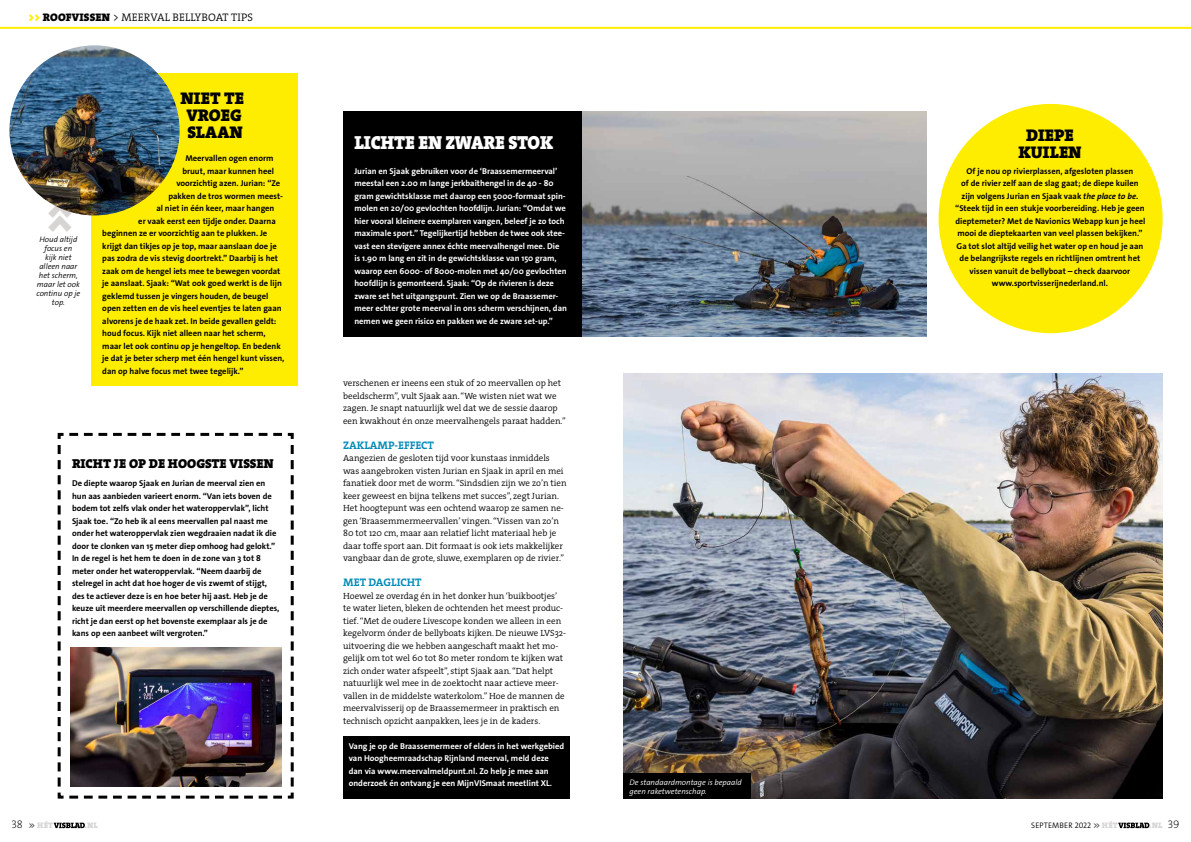
<style>
.page{position:relative;width:1191px;height:842px;background:#fff}
.page>*{position:absolute;margin:0;border:0;box-sizing:border-box;transform-origin:0 0}
.t1{font:37.5px "The Serif HP9 Blk";color:#d8d4d3}
.t2{font:19px "The Serif HP9 Blk";letter-spacing:-.01em;color:#fff;scale:.94 1}
.t3{font:17px/17px "The Serif HP9 Blk";color:#000;text-align:center}
.t4{font:13px "The Serif HP9 Blk";color:#000}
.t5{font:11px "The Serif HP4 Se Lig";letter-spacing:.015em;color:#000}
.t6{font:11px "The Serif HP7 Bld";color:#008ab7}
.t7{font:9px/12.5px "The Serif HP4 Se Lig";color:#000}
.t8{font:700 8.5px/12.5px "The Sans Os F";color:#000;text-align:center}
.t9{font:700 8.5px/12.5px "The Sans Os F";color:#fff}
.t10{font:italic 300 8px/9px "The Sans Os F";color:#000;text-align:center}
.t11{font:italic 300 8px/9px "The Sans Os F";color:#fff}
.t12{font:300 8px "The Sans Os F";letter-spacing:.015em;color:#000}
.t13{font:8px "The Serif HP9 Blk";letter-spacing:.03em;color:#d8d4d3}
.s1{font-family:"The Serif HP9 Blk";color:#ffed00}
.s2{font-family:"The Serif HP9 Blk"}
.s3{font-style:italic}
.s4{font-family:"The Serif HP2 Ex Lig";font-size:11px;color:#000}
.s5{font-family:"The Sans Os F";font-weight:300;color:#000}
.s6{font-family:"The Serif HP9 Blk";font-weight:400;color:#d8d4d3}
</style>
<div class="page">
<img style="left:624px;top:374px;width:538px;height:425px">
<hr style="left:0;top:27px;width:1191px;height:2px;background:#ffed00">
<img style="left:581px;top:111px;width:345px;height:225px">
<svg style="left:54px;top:822px;width:31px;height:6px"></svg>
<svg style="left:1118px;top:822px;width:31px;height:6px"></svg>
<div style="left:938px;top:104px;width:224px;height:229px;background:#ffed00;border-radius:50%"></div>
<img style="left:57px;top:432px;width:237px;height:367px">
<div style="left:91px;top:74px;width:207px;height:312px;background:#ffed00"></div>
<div style="left:343px;top:111px;width:238px;height:225px;background:#000"></div>
<div style="left:343px;top:736px;width:227px;height:63px;background:#000"></div>
<div style="left:624px;top:774px;width:127px;height:25px;background:#000"></div>
<img style="left:9px;top:45px;width:171px;height:170px;border-radius:85px">
<p class="t5" style="left:28px;top:10px;width:226px"><span class="s1">&gt;&gt;</span> <span class="s2">ROOFVISSEN</span> &gt; MEERVAL BELLYBOAT TIPS</p>
<h1 class="t1" style="left:33px;top:234px;width:36px;rotate:-90deg">&gt;&gt;</h1>
<p class="t10" style="left:36px;top:235px;width:45px">Houd altijd focus en<br>kijk niet alleen naar het scherm, maar let ook continu op je top.</p>
<h3 class="t3" style="left:180px;top:90px;width:65px">NIET TE<br>VROEG<br>SLAAN</h3>
<p class="t8" style="left:185px;top:152px;width:90px">Meervallen ogen enorm</p>
<p class="t8" style="left:182px;top:164px;width:93px">bruut, maar kunnen heel</p>
<p class="t8" style="left:176px;top:177px;width:105px">voorzichtig azen. Jurian: “Ze</p>
<p class="t8" style="left:168px;top:189px;width:116px">pakken de tros wormen meest-</p>
<p class="t8" style="left:156px;top:202px;width:120px">al niet in één keer, maar hangen</p>
<p class="t8" style="left:138px;top:214px;width:139px">er vaak eerst een tijdje onder. Daarna</p>
<p class="t8" style="left:102px;top:227px;width:166px">beginnen ze er voorzichtig aan te plukken. Je</p>
<p class="t8" style="left:102px;top:239px;width:176px">krijgt dan tikjes op je top, maar aanslaan doe je</p>
<p class="t8" style="left:102px;top:252px;width:177px">pas zodra de vis stevig doortrekt.” Daarbij is het</p>
<p class="t8" style="left:102px;top:264px;width:180px">zaak om de hengel iets mee te bewegen voordat</p>
<p class="t8" style="left:102px;top:277px;width:181px">je aanslaat. Sjaak: “Wat ook goed werkt is de lijn</p>
<p class="t8" style="left:102px;top:289px;width:167px">geklemd tussen je vingers houden, de beugel</p>
<p class="t8" style="left:102px;top:302px;width:181px">open zetten en de vis heel eventjes te laten gaan</p>
<p class="t8" style="left:102px;top:314px;width:176px">alvorens je de haak zet. In beide gevallen geldt:</p>
<p class="t8" style="left:102px;top:327px;width:165px">houd focus. Kijk niet alleen naar het scherm,</p>
<p class="t8" style="left:102px;top:339px;width:180px">maar let ook continu op je hengeltop. En bedenk</p>
<p class="t8" style="left:102px;top:352px;width:184px">je dat je beter scherp met één hengel kunt vissen,</p>
<p class="t8" style="left:102px;top:365px;width:143px">dan op halve focus met twee tegelijk.”</p>
<h3 class="t4" style="left:72px;top:455px;width:203px">RICHT JE OP DE HOOGSTE VISSEN</h3>
<p class="t8" style="left:72px;top:477px;width:209px;text-align:left">De diepte waarop Sjaak en Jurian de meerval zien en hun aas aanbieden varieert enorm. “Van iets boven de bodem tot zelfs vlak onder het wateroppervlak”, licht Sjaak toe. “Zo heb ik al eens meervallen pal naast me onder het wateroppervlak zien wegdraaien nadat ik die door te clonken van 15 meter diep omhoog had gelokt.” In de regel is het hem te doen in de zone van 3 tot 8 meter onder het wateroppervlak. “Neem daarbij de stelregel in acht dat hoe hoger de vis zwemt of stijgt, des te actiever deze is en hoe beter hij aast. Heb je de keuze uit meerdere meervallen op verschillende dieptes, richt je dan eerst op het bovenste exemplaar als je de kans op een aanbeet wilt vergroten.”</p>
<h2 class="t2" style="left:354px;top:129px;width:213px">LICHTE EN ZWARE STOK</h2>
<p class="t9" style="left:354px;top:164px;width:214px">Jurian en Sjaak gebruiken voor de ‘Braassemermeerval’ meestal een 2.00 m lange jerkbaithengel in de 40 - 80 gram gewichtsklasse met daarop een 5000-formaat spin&shy;molen en 20/00 gevlochten hoofdlijn. Jurian: “Omdat we hier vooral kleinere exemplaren vangen, beleef je zo toch maximale sport.” Tegelijkertijd hebben de twee ook stee&shy;vast een stevigere annex échte meervalhengel mee. Die is 1.90 m lang en zit in de gewichtsklasse van 150 gram, waarop een 6000- of 8000-molen met 40/00 gevlochten hoofdlijn is gemonteerd. Sjaak: “Op de rivieren is deze zware set het uitgangspunt. Zien we op de Braassemer&shy;meer echter grote meerval in ons scherm verschijnen, dan nemen we geen risico en pakken we de zware set-up.”</p>
<p class="t7" style="left:343px;top:377px;width:224px">verschenen er ineens een stuk of 20 meervallen op het beeldscherm”, vult Sjaak aan. “We wisten niet wat we zagen. Je snapt natuurlijk wel dat we de sessie daarop een kwakhout én onze meervalhengels paraat hadden.”</p>
<p class="t6" style="left:343px;top:437px;width:92px">ZAKLAMP-EFFECT</p>
<p class="t7" style="left:343px;top:452px;width:225px">Aangezien de gesloten tijd voor kunstaas inmiddels was aangebroken visten Jurian en Sjaak in april en mei fanatiek door met de worm. “Sindsdien zijn we zo’n tien keer geweest en bijna telkens met succes”, zegt Jurian.<br>Het hoogtepunt was een ochtend waarop ze samen ne&shy;gen ‘Braasemmermeervallen’ vingen. “Vissen van zo’n 80 tot 120 cm, maar aan relatief licht materiaal heb je daar toffe sport aan. Dit formaat is ook iets makkelijker vangbaar dan de grote, sluwe, exemplaren op de rivier.”</p>
<p class="t6" style="left:343px;top:575px;width:80px">MET DAGLICHT</p>
<p class="t7" style="left:343px;top:589px;width:225px">Hoewel ze overdag én in het donker hun ‘buikbootjes’ te water lieten, bleken de ochtenden het meest produc&shy;tief. “Met de oudere Livescope konden we alleen in een kegelvorm ónder de bellyboats kijken. De nieuwe LVS32- uitvoering die we hebben aangeschaft maakt het mo&shy;gelijk om tot wel 60 tot 80 meter rondom te kijken wat zich onder water afspeelt”, stipt Sjaak aan. “Dat helpt natuurlijk wel mee in de zoektocht naar actieve meer&shy;vallen in de middelste waterkolom.” Hoe de mannen de meervalvisserij op de Braassemermeer in praktisch en technisch opzicht aanpakken, lees je in de kaders.</p>
<p class="t9" style="left:349px;top:739px;width:217px">Vang je op de Braassemermeer of elders in het werkgebied van Hoogheemraadschap Rijnland meerval, meld deze dan via www.meervalmeldpunt.nl. Zo help je mee aan onderzoek én ontvang je een MijnVISmaat meetlint XL.</p>
<p class="t11" style="left:629px;top:777px;width:114px">De standaardmontage is bepaald geen raketwetenschap.</p>
<h3 class="t3" style="left:1018px;top:127px;width:65px">DIEPE<br>KUILEN</h3>
<p class="t8" style="left:955px;top:164px;width:192px">Of je nou op rivierplassen, afgesloten plassen<br>of de rivier zelf aan de slag gaat; de diepe kuilen zijn volgens Jurian en Sjaak vaak <span class="s3">the place to be</span>. “Steek tijd in een stukje voorbereiding. Heb je geen dieptemeter? Met de Navionics Webapp kun je heel mooi de dieptekaarten van veel plassen bekijken.” Ga tot slot altijd veilig het water op en houd je aan de belangrijkste regels en richtlijnen omtrent het vissen vanuit de bellyboat – check daarvoor www.sportvisserijnederland.nl.</p>
<p class="t13" style="left:11px;top:820px;width:43px"><span class="s4">38</span> <span class="s5">&gt;&gt;</span> HÉT</p>
<p class="t13" style="left:85px;top:820px;width:15px">.NL</p>
<p class="t12" style="left:1031px;top:820px;width:88px">SEPTEMBER 2022 &gt;&gt; <span class="s6">HÉT</span></p>
<p class="t13" style="left:1149px;top:820px;width:32px">.NL <span class="s4">39</span></p>
</div>
